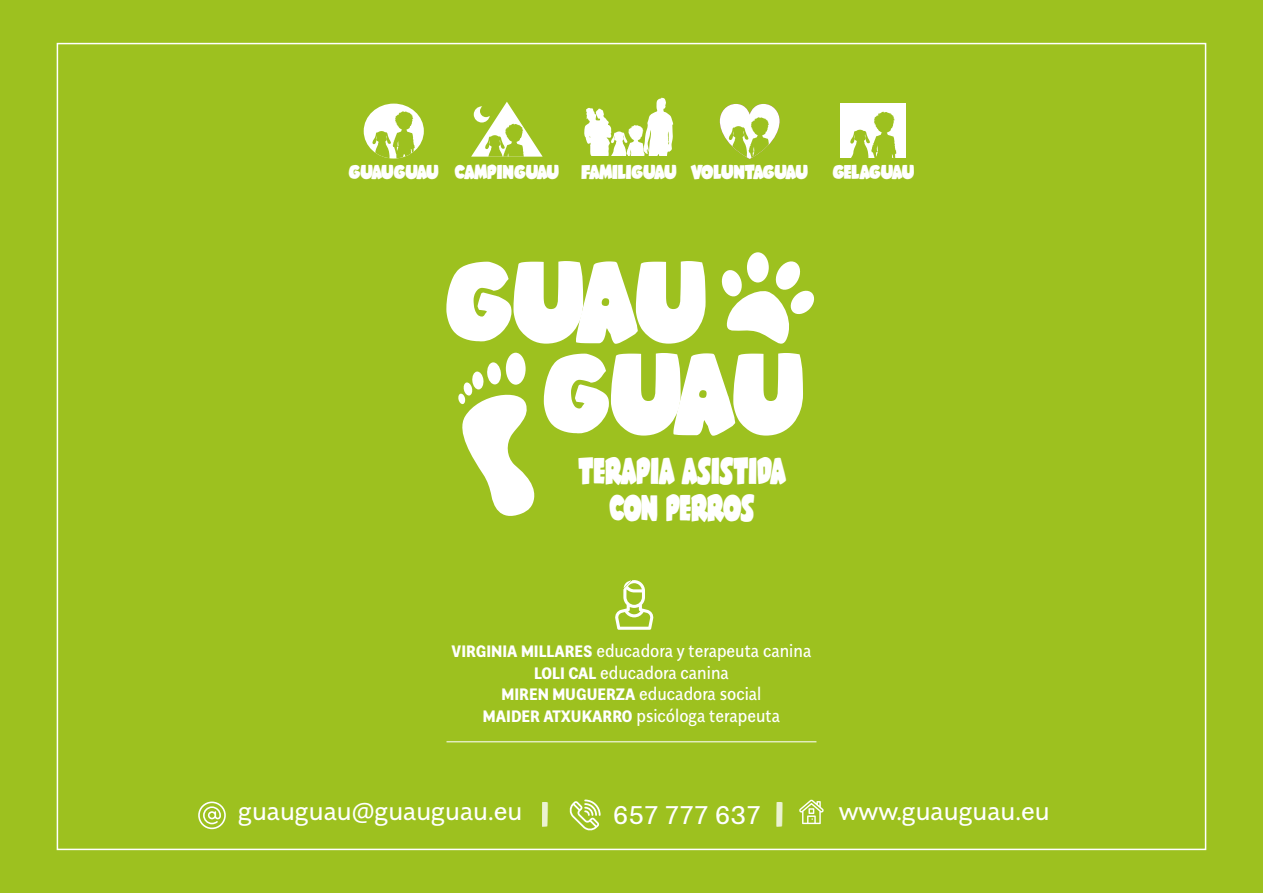
<style>
.page{position:relative;width:1263px;height:893px;background:#9dc11f}
.page>*{position:absolute;margin:0;border:0;box-sizing:border-box;transform-origin:0 0}
.t1{font:124.8px/91.9px "Shablagoo";color:#fff}
.t2{font:40.5px/37.5px "Shablagoo Condensed";color:#fff;text-align:center}
.t3{font:25.5px "Alergia Normal";color:#fff}
.t4{font:21.75px "Shablagoo";color:#fff}
.t5{font:18px/21.6px "Alergia Condensed";color:#fff;text-align:center}
.s1{font-weight:700;font-size:16.5px}
.s2{font-family:"Shablagoo";font-size:30px}
</style>
<div class="page">
<svg style="left:569px;top:799px;width:32px;height:32px"></svg>
<svg style="left:799px;top:800px;width:25px;height:24px"></svg>
<svg style="left:198px;top:801px;width:28px;height:28px"></svg>
<svg style="left:615px;top:580px;width:39px;height:50px"></svg>
<hr style="left:446px;top:741px;width:370px;height:1px;background:#fff">
<svg style="left:471px;top:102px;width:72px;height:55px"></svg>
<div style="left:747px;top:252px;width:22px;height:31px;background:#fff;border-radius:50%"></div>
<svg style="left:721px;top:259px;width:94px;height:85px"></svg>
<svg style="left:458px;top:353px;width:77px;height:163px"></svg>
<div style="left:364px;top:104px;width:60px;height:55px;background:#fff;border-radius:50%"></div>
<svg style="left:364px;top:111px;width:55px;height:48px"></svg>
<svg style="left:584px;top:98px;width:89px;height:58px"></svg>
<svg style="left:720px;top:104px;width:60px;height:55px"></svg>
<div style="left:841px;top:103px;width:65px;height:55px;background:#fff"></div>
<svg style="left:850px;top:112px;width:47px;height:46px"></svg>
<p class="t4" style="left:349px;top:161px;width:567px">GUAUGUAU CAMPINGUAU FAMILIGUAU VOLUNTAGUAU GELAGUAU</p>
<h1 class="t1" style="left:543px;top:253px;width:263px;text-indent:-97px">GUAU<br>GUAU</h1>
<h2 class="t2" style="left:578px;top:451px;width:208px">TERAPIA ASISTIDA<br>CON PERROS</h2>
<p class="t5" style="left:452px;top:639px;width:361px"><span class="s1">VIRGINIA MILLARES</span> educadora y terapeuta canina <span class="s1">LOLI CAL</span> educadora canina<br><span class="s1">MIREN MUGUERZA</span> educadora social<br><span class="s1">MAIDER ATXUKARRO</span> psicóloga terapeuta</p>
<h3 class="t3" style="left:238px;top:791px;width:312px">guauguau@guauguau.eu <span class="s2">|</span></h3>
<h3 class="t3" style="left:613px;top:795px;width:172px">657 777 637 <span class="s2">|</span></h3>
<h3 class="t3" style="left:839px;top:792px;width:212px">www.guauguau.eu</h3>
</div>
